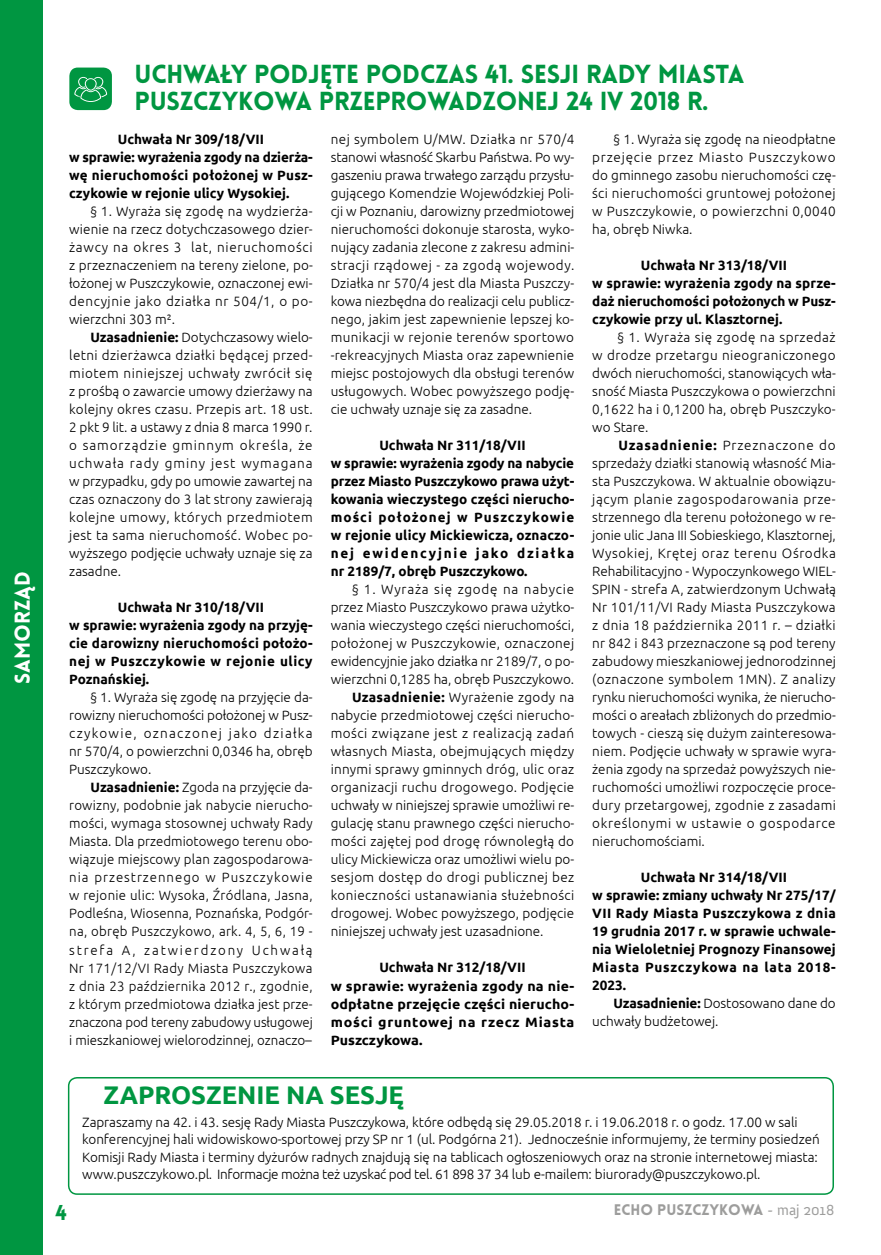
<style>
.page{position:relative;width:881px;height:1255px;background:#fff}
.page>*{position:absolute;margin:0;border:0;box-sizing:border-box;transform-origin:0 0}
.t1{font:900 25.5px/27px "Lovelo";letter-spacing:-.01em;color:#009641}
.t2{font:700 25.5px "Ubuntu";color:#009641}
.t3{font:900 21px "Lovelo";color:#fff}
.t4{font:900 21px "Lovelo";color:#009641}
.t5{font:900 15px "Lovelo";color:#9d9d9c}
.t6{font:300 13.5px/18px "Ubuntu";color:#000;text-align:justify}
.t7{font:700 13.5px/18px "Ubuntu";letter-spacing:.005em;color:#000}
.t8{font:300 13.5px "Ubuntu";letter-spacing:.025em;color:#000}
.t9{font:300 13.5px "Ubuntu";letter-spacing:.02em;color:#000}
.t10{font:300 13.5px "Ubuntu";letter-spacing:.03em;color:#000}
.t11{font:300 13.5px "Ubuntu";letter-spacing:.035em;color:#000}
.t12{font:300 13.5px "Ubuntu";letter-spacing:.06em;color:#000}
.s1{font-weight:700}
.s2{font-family:"Anivers";font-weight:400}
</style>
<div class="page">
<div style="left:0;top:0;width:43px;height:1254px;background:#009641"></div>
<div style="left:69px;top:68px;width:43px;height:42px;background:#009641;border-radius:9px"></div>
<svg style="left:74px;top:77px;width:33px;height:25px"></svg>
<div style="left:68px;top:1076px;width:765px;height:118px;border:2px solid #009641;border-radius:9px"></div>
<h2 class="t3" style="left:9px;top:683px;width:115px;rotate:-90deg">SAMORZĄD</h2>
<h1 class="t1" style="left:134px;top:60px;width:611px">UCHWAŁY PODJĘTE PODCZAS 41. SESJI RADY MIASTA<br>PUSZCZYKOWA PRZEPROWaDZoNEJ 24 IV 2018 R.</h1>
<p class="t7" style="left:69px;top:130px;width:245px;text-indent:49px">Uchwała Nr 309/18/VII<br>w sprawie: wyrażenia zgody na dzierża&shy;wę nieruchomości położonej w Pusz&shy;czykowie w rejonie ulicy Wysokiej.</p>
<p class="t6" style="left:69px;top:202px;width:245px;text-indent:21px">§ 1. Wyraża się zgodę na wydzierża&shy;wienie na rzecz dotychczasowego dzier&shy;żawcy na okres 3 lat, nieruchomości z przeznaczeniem na tereny zielone, po&shy;łożonej w Puszczykowie, oznaczonej ewi&shy;dencyjnie jako działka nr 504/1, o po&shy;wierzchni 303 m².</p>
<p class="t6" style="left:69px;top:328px;width:245px;text-indent:21px"><span class="s1">Uzasadnienie:</span> Dotychczasowy wielo&shy;letni dzierżawca działki będącej przed&shy;miotem niniejszej uchwały zwrócił się z prośbą o zawarcie umowy dzierżawy na kolejny okres czasu. Przepis art. 18 ust.<br>2 pkt 9 lit. a ustawy z dnia 8 marca 1990 r. o samorządzie gminnym określa, że uchwała rady gminy jest wymagana w przypadku, gdy po umowie zawartej na czas oznaczony do 3 lat strony zawierają kolejne umowy, których przedmiotem jest ta sama nieruchomość. Wobec po&shy;wyższego podjęcie uchwały uznaje się za zasadne.</p>
<p class="t7" style="left:69px;top:598px;width:245px;text-indent:49px">Uchwała Nr 310/18/VII<br>w sprawie: wyrażenia zgody na przyję&shy;cie darowizny nieruchomości położo&shy;nej w Puszczykowie w rejonie ulicy<br>Poznańskiej.</p>
<p class="t6" style="left:69px;top:688px;width:245px;text-indent:21px">§ 1. Wyraża się zgodę na przyjęcie da&shy;rowizny nieruchomości położonej w Pusz&shy;czykowie, oznaczonej jako działka nr 570/4, o powierzchni 0,0346 ha, obręb Puszczykowo.</p>
<p class="t6" style="left:69px;top:778px;width:245px;text-indent:21px"><span class="s1">Uzasadnienie:</span> Zgoda na przyjęcie da&shy;rowizny, podobnie jak nabycie nierucho&shy;mości, wymaga stosownej uchwały Rady Miasta. Dla przedmiotowego terenu obo&shy;wiązuje miejscowy plan zagospodarowa&shy;nia przestrzennego w Puszczykowie w rejonie ulic: Wysoka, Źródlana, Jasna, Podleśna, Wiosenna, Poznańska, Podgór&shy;na, obręb Puszczykowo, ark. 4, 5, 6, 19 - strefa A, zatwierdzony Uchwałą Nr 171/12/VI Rady Miasta Puszczykowa z dnia 23 października 2012 r., zgodnie, z którym przedmiotowa działka jest prze&shy;znaczona pod tereny zabudowy usługowej i mieszkaniowej wielorodzinnej, oznaczo–</p>
<p class="t6" style="left:330px;top:130px;width:245px">nej symbolem U/MW. Działka nr 570/4 stanowi własność Skarbu Państwa. Po wy&shy;gaszeniu prawa trwałego zarządu przysłu&shy;gującego Komendzie Wojewódzkiej Poli&shy;cji w Poznaniu, darowizny przedmiotowej nieruchomości dokonuje starosta, wyko&shy;nujący zadania zlecone z zakresu admini&shy;stracji rządowej - za zgodą wojewody.<br>Działka nr 570/4 jest dla Miasta Puszczy&shy;kowa niezbędna do realizacji celu publicz&shy;nego, jakim jest zapewnienie lepszej ko&shy;munikacji w rejonie terenów sportowo -rekreacyjnych Miasta oraz zapewnienie miejsc postojowych dla obsługi terenów usługowych. Wobec powyższego podję&shy;cie uchwały uznaje się za zasadne.</p>
<p class="t7" style="left:330px;top:436px;width:245px;text-indent:49px">Uchwała Nr 311/18/VII<br>w sprawie: wyrażenia zgody na nabycie przez Miasto Puszczykowo prawa użyt&shy;kowania wieczystego części nierucho&shy;mości położonej w Puszczykowie w rejonie ulicy Mickiewicza, oznaczo&shy;nej ewidencyjnie jako działka nr 2189/7, obręb Puszczykowo.</p>
<p class="t12" style="left:352px;top:581px;width:224px">§ 1. Wyraża się zgodę na nabycie</p>
<p class="t6" style="left:330px;top:598px;width:245px">przez Miasto Puszczykowo prawa użytko-</p>
<p class="t6" style="left:330px;top:616px;width:245px">wania wieczystego części nieruchomości,</p>
<p class="t8" style="left:330px;top:635px;width:245px">położonej w Puszczykowie, oznaczonej</p>
<p class="t6" style="left:330px;top:652px;width:245px">ewidencyjnie jako działka nr 2189/7, o po-</p>
<p class="t6" style="left:330px;top:670px;width:245px">wierzchni 0,1285 ha, obręb Puszczykowo.</p>
<p class="t8" style="left:352px;top:689px;width:224px"><span class="s1">Uzasadnienie:</span> Wyrażenie zgody na</p>
<p class="t6" style="left:330px;top:706px;width:245px">nabycie przedmiotowej części nierucho-</p>
<p class="t11" style="left:330px;top:725px;width:245px">mości związane jest z realizacją zadań</p>
<p class="t8" style="left:330px;top:743px;width:245px">własnych Miasta, obejmujących między</p>
<p class="t6" style="left:330px;top:760px;width:245px">innymi sprawy gminnych dróg, ulic oraz</p>
<p class="t9" style="left:330px;top:779px;width:245px">organizacji ruchu drogowego. Podjęcie</p>
<p class="t6" style="left:330px;top:796px;width:245px">uchwały w niniejszej sprawie umożliwi re-</p>
<p class="t6" style="left:330px;top:814px;width:245px">gulację stanu prawnego części nierucho-</p>
<p class="t9" style="left:330px;top:833px;width:245px">mości zajętej pod drogę równoległą do</p>
<p class="t6" style="left:330px;top:850px;width:245px">ulicy Mickiewicza oraz umożliwi wielu po-</p>
<p class="t8" style="left:330px;top:869px;width:245px">sesjom dostęp do drogi publicznej bez</p>
<p class="t10" style="left:330px;top:887px;width:245px">konieczności ustanawiania służebności</p>
<p class="t6" style="left:330px;top:904px;width:245px">drogowej. Wobec powyższego, podjęcie</p>
<p class="t6" style="left:330px;top:922px;width:214px">niniejszej uchwały jest uzasadnione.</p>
<p class="t7" style="left:330px;top:958px;width:245px;text-indent:49px">Uchwała Nr 312/18/VII<br>w sprawie: wyrażenia zgody na nie&shy;odpłatne przejęcie części nierucho&shy;mości gruntowej na rzecz Miasta<br>Puszczykowa.</p>
<p class="t6" style="left:592px;top:130px;width:245px;text-indent:21px">§ 1. Wyraża się zgodę na nieodpłatne przejęcie przez Miasto Puszczykowo do gminnego zasobu nieruchomości czę&shy;ści nieruchomości gruntowej położonej w Puszczykowie, o powierzchni 0,0040 ha, obręb Niwka.</p>
<p class="t7" style="left:592px;top:256px;width:245px;text-indent:49px">Uchwała Nr 313/18/VII<br>w sprawie: wyrażenia zgody na sprze&shy;daż nieruchomości położonych w Pusz&shy;czykowie przy ul. Klasztornej.</p>
<p class="t6" style="left:592px;top:328px;width:245px;text-indent:25px">§ 1. Wyraża się zgodę na sprzedaż w drodze przetargu nieograniczonego dwóch nieruchomości, stanowiących wła&shy;sność Miasta Puszczykowa o powierzchni 0,1622 ha i 0,1200 ha, obręb Puszczyko&shy;wo Stare.</p>
<p class="t6" style="left:592px;top:436px;width:245px;text-indent:26px"><span class="s1">Uzasadnienie:</span> Przeznaczone do sprzedaży działki stanowią własność Mia&shy;sta Puszczykowa. W aktualnie obowiązu&shy;jącym planie zagospodarowania prze&shy;strzennego dla terenu położonego w re&shy;jonie ulic Jana III Sobieskiego, Klasztornej, Wysokiej, Krętej oraz terenu Ośrodka Rehabilitacyjno - Wypoczynkowego WIEL-SPIN - strefa A, zatwierdzonym Uchwałą Nr 101/11/VI Rady Miasta Puszczykowa z dnia 18 października 2011 r. – działki nr 842 i 843 przeznaczone są pod tereny zabudowy mieszkaniowej jednorodzinnej (oznaczone symbolem 1MN). Z analizy rynku nieruchomości wynika, że nierucho&shy;mości o areałach zbliżonych do przedmio&shy;towych - cieszą się dużym zainteresowa&shy;niem. Podjęcie uchwały w sprawie wyra&shy;żenia zgody na sprzedaż powyższych nie&shy;ruchomości umożliwi rozpoczęcie proce&shy;dury przetargowej, zgodnie z zasadami określonymi w ustawie o gospodarce nieruchomościami.</p>
<p class="t7" style="left:592px;top:868px;width:245px;text-indent:49px">Uchwała Nr 314/18/VII<br>w sprawie: zmiany uchwały Nr 275/17/<br>VII Rady Miasta Puszczykowa z dnia<br>19 grudnia 2017 r. w sprawie uchwale&shy;nia Wieloletniej Prognozy Finansowej<br>Miasta Puszczykowa na lata 2018-<br>2023.</p>
<p class="t6" style="left:592px;top:994px;width:245px;text-indent:21px"><span class="s1">Uzasadnienie:</span> Dostosowano dane do uchwały budżetowej.</p>
<h1 class="t2" style="left:103px;top:1078px;width:302px">ZAPROSZENIE NA SESJĘ</h1>
<p class="t6" style="left:82px;top:1113px;width:738px;line-height:17.4px;text-align:left">Zapraszamy na 42. i 43. sesję Rady Miasta Puszczykowa, które odbędą się 29.05.2018 r. i 19.06.2018 r. o godz. 17.00 w sali konferencyjnej hali widowiskowo-sportowej przy SP nr 1 (ul. Podgórna 21). Jednocześnie informujemy, że terminy posiedzeń Komisji Rady Miasta i terminy dyżurów radnych znajdują się na tablicach ogłoszeniowych oraz na stronie internetowej miasta: www.puszczykowo.pl. Informacje można też uzyskać pod tel. 61 898 37 34 lub e-mailem: biurorady@puszczykowo.pl.</p>
<h2 class="t4" style="left:55px;top:1199px;width:13px">4</h2>
<p class="t5" style="left:613px;top:1200px;width:222px">ECHO PUSZCZYKOWA <span class="s2">- maj 2018</span></p>
</div>
